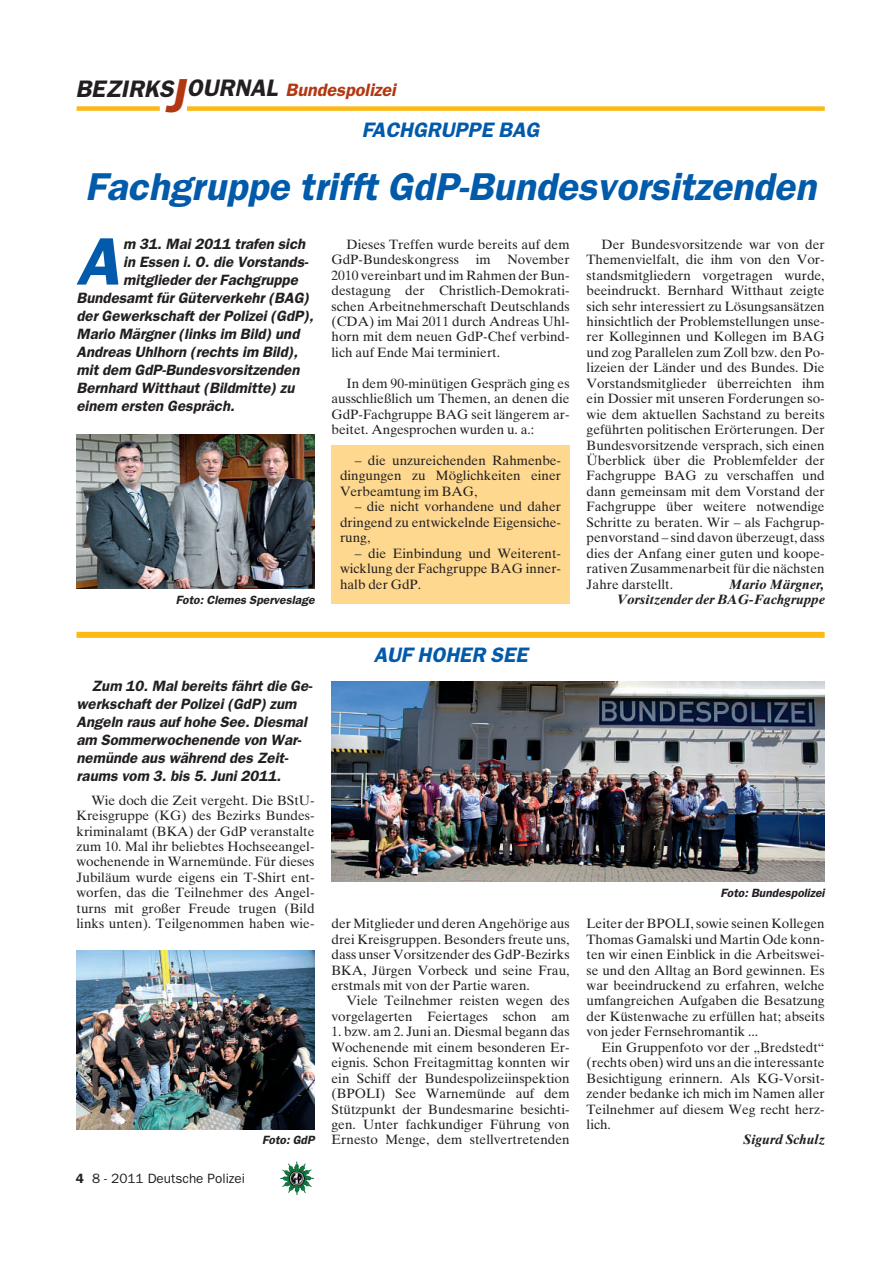
<style>
.page{position:relative;width:893px;height:1263px;background:#fff}
.page>*{position:absolute;margin:0;border:0;box-sizing:border-box;transform-origin:0 0}
.t1{font:67.35px "Franklin Gothic Demi Oblique OV HUVGMB";color:#015aaa}
.t2{font:48px "Franklin Gothic Demi Oblique OV HUVGMB";color:#b23814}
.t3{font:39px "Franklin Gothic Demi Oblique OV HUVGMB";color:#015aaa}
.t4{font:24px "Franklin Gothic Demi Oblique OV HUVGMB";color:#231f20}
.t5{font:21px "Franklin Gothic Demi Oblique OV HUVGMB";color:#015aaa}
.t6{font:15px/18px "Franklin Gothic Demi Oblique OV HUVGMB";color:#231f20}
.t7{font:13.5px/15.5px "Times Ten Roman OV DUVGMB";color:#231f20;text-align:justify}
.t8{font:13.5px/15.5px "Times Ten Bold Italic OV FUVGMB";color:#231f20;text-align:right}
.t9{font:13.5px "Franklin Gothic Book OV AUVGMB";color:#231f20}
.t10{font:12px "Franklin Gothic Demi Oblique OV HUVGMB";color:#231f20}
.s1{font-size:18px;color:#b23814}
.s2{font-family:"Franklin Gothic Demi OV BUVGMB"}
</style>
<div class="page">
<img style="left:282px;top:1163px;width:32px;height:32px">
<div style="left:77px;top:106px;width:83px;height:5px;background:#fcb814"></div>
<div style="left:187px;top:106px;width:638px;height:5px;background:#fcb814"></div>
<img style="left:77px;top:434px;width:238px;height:155px">
<img style="left:77px;top:950px;width:238px;height:179px">
<img style="left:332px;top:681px;width:493px;height:201px">
<div style="left:332px;top:445px;width:238px;height:159px;background:#fed88f"></div>
<div style="left:77px;top:632px;width:748px;height:6px;background:#fcb814"></div>
<h2 class="t2" style="left:165px;top:77px;width:21px">J</h2>
<h3 class="t4" style="left:75px;top:79px;width:322px">BEZIRKS OURNAL <span class="s1">Bundespolizei</span></h3>
<h3 class="t5" style="left:362px;top:121px;width:179px">FACHGRUPPE BAG</h3>
<h3 class="t3" style="left:85px;top:171px;width:732px">Fachgruppe trifft GdP-Bundesvorsitzenden</h3>
<h1 class="t1" style="left:76px;top:236px;width:45px">A</h1>
<p class="t6" style="left:123px;top:235px;width:184px">m 31. Mai 2011 trafen sich</p>
<p class="t6" style="left:123px;top:253px;width:187px">in Essen i. O. die Vorstands-</p>
<p class="t6" style="left:123px;top:271px;width:176px">mitglieder der Fachgruppe</p>
<p class="t6" style="left:77px;top:289px;width:234px">Bundesamt für Güterverkehr (BAG)</p>
<p class="t6" style="left:77px;top:307px;width:239px">der Gewerkschaft der Polizei (GdP),</p>
<p class="t6" style="left:77px;top:325px;width:224px">Mario Märgner (links im Bild) und</p>
<p class="t6" style="left:77px;top:343px;width:223px">Andreas Uhlhorn (rechts im Bild),</p>
<p class="t6" style="left:77px;top:361px;width:224px">mit dem GdP-Bundesvorsitzenden</p>
<p class="t6" style="left:77px;top:379px;width:220px">Bernhard Witthaut (Bildmitte) zu</p>
<p class="t6" style="left:77px;top:397px;width:160px">einem ersten Gespräch.</p>
<p class="t10" style="left:176px;top:595px;width:140px">Foto: Clemes Sperveslage</p>
<p class="t7" style="left:332px;top:238px;width:240px;text-indent:15px">Dieses Treffen wurde bereits auf dem GdP-Bundeskongress im November 2010 vereinbart und im Rahmen der Bun&shy;destagung der Christlich-Demokrati&shy;schen Arbeitnehmerschaft Deutschlands (CDA) im Mai 2011 durch Andreas Uhl&shy;horn mit dem neuen GdP-Chef verbind&shy;lich auf Ende Mai terminiert.</p>
<p class="t7" style="left:332px;top:377px;width:240px;text-indent:15px">In dem 90-minütigen Gespräch ging es ausschließlich um Themen, an denen die GdP-Fachgruppe BAG seit längerem ar&shy;beitet. Angesprochen wurden u. a.:</p>
<p class="t7" style="left:340px;top:454px;width:222px;text-indent:15px">– die unzureichenden Rahmenbe&shy;dingungen zu Möglichkeiten einer Verbeamtung im BAG,</p>
<p class="t7" style="left:340px;top:500px;width:222px;text-indent:15px">– die nicht vorhandene und daher dringend zu entwickelnde Eigensiche&shy;rung,</p>
<p class="t7" style="left:340px;top:547px;width:222px;text-indent:15px">– die Einbindung und Weiterent&shy;wicklung der Fachgruppe BAG inner&shy;halb der GdP.</p>
<p class="t6" style="left:77px;top:678px;width:238px;text-indent:15px">Zum 10. Mal bereits fährt die Ge&shy;werkschaft der Polizei (GdP) zum<br>Angeln raus auf hohe See. Diesmal am Sommerwochenende von War&shy;nemünde aus während des Zeit&shy;raums vom 3. bis 5. Juni 2011.</p>
<p class="t7" style="left:77px;top:794px;width:240px;text-indent:15px">Wie doch die Zeit vergeht. Die BStU-Kreisgruppe (KG) des Bezirks Bundes&shy;kriminalamt (BKA) der GdP veranstalte zum 10. Mal ihr beliebtes Hochseeangel&shy;wochenende in Warnemünde. Für dieses Jubiläum wurde eigens ein T-Shirt ent&shy;worfen, das die Teilnehmer des Angel&shy;turns mit großer Freude trugen (Bild links unten). Teilgenommen haben wie-</p>
<p class="t9" style="left:76px;top:1173px;width:171px"><span class="s2">4</span> 8 - 2011 Deutsche Polizei</p>
<p class="t10" style="left:262px;top:1136px;width:54px">Foto: GdP</p>
<h3 class="t5" style="left:374px;top:646px;width:155px">AUF HOHER SEE</h3>
<p class="t7" style="left:331px;top:917px;width:240px">der Mitglieder und deren Angehörige aus drei Kreisgruppen. Besonders freute uns, dass unser Vorsitzender des GdP-Bezirks BKA, Jürgen Vorbeck und seine Frau, erstmals mit von der Partie waren.</p>
<p class="t7" style="left:332px;top:995px;width:239px;text-align:right">Viele Teilnehmer reisten wegen des vorgelagerten Feiertages schon am</p>
<p class="t7" style="left:332px;top:1025px;width:239px">1. bzw. am 2. Juni an. Diesmal begann das Wochenende mit einem besonderen Er&shy;eignis. Schon Freitagmittag konnten wir ein Schiff der Bundespolizeiinspektion (BPOLI) See Warnemünde auf dem Stützpunkt der Bundesmarine besichti&shy;gen. Unter fachkundiger Führung von Ernesto Menge, dem stellvertretenden</p>
<p class="t7" style="left:587px;top:238px;width:240px;text-indent:15px">Der Bundesvorsitzende war von der Themenvielfalt, die ihm von den Vor&shy;standsmitgliedern vorgetragen wurde, beeindruckt. Bernhard Witthaut zeigte sich sehr interessiert zu Lösungsansätzen hinsichtlich der Problemstellungen unse&shy;rer Kolleginnen und Kollegen im BAG und zog Parallelen zum Zoll bzw. den Po&shy;lizeien der Länder und des Bundes. Die Vorstandsmitglieder überreichten ihm ein Dossier mit unseren Forderungen so&shy;wie dem aktuellen Sachstand zu bereits geführten politischen Erörterungen. Der Bundesvorsitzende versprach, sich einen Überblick über die Problemfelder der Fachgruppe BAG zu verschaffen und dann gemeinsam mit dem Vorstand der Fachgruppe über weitere notwendige Schritte zu beraten. Wir – als Fachgrup&shy;penvorstand – sind davon überzeugt, dass dies der Anfang einer guten und koope&shy;rativen Zusammenarbeit für die nächsten Jahre darstellt.</p>
<p class="t8" style="left:617px;top:578px;width:210px">Mario Märgner,<br>Vorsitzender der BAG-Fachgruppe</p>
<p class="t10" style="left:720px;top:889px;width:106px">Foto: Bundespolizei</p>
<p class="t7" style="left:587px;top:917px;width:239px">Leiter der BPOLI, sowie seinen Kollegen Thomas Gamalski und Martin Ode konn&shy;ten wir einen Einblick in die Arbeitswei&shy;se und den Alltag an Bord gewinnen. Es war beeindruckend zu erfahren, welche umfangreichen Aufgaben die Besatzung der Küstenwache zu erfüllen hat; abseits von jeder Fernsehromantik ...</p>
<p class="t7" style="left:587px;top:1041px;width:239px;text-indent:15px">Ein Gruppenfoto vor der „Bredstedt“ (rechts oben) wird uns an die interessante Besichtigung erinnern. Als KG-Vorsit&shy;zender bedanke ich mich im Namen aller Teilnehmer auf diesem Weg recht herz&shy;lich.</p>
<p class="t8" style="left:743px;top:1133px;width:83px">Sigurd Schulz</p>
</div>
